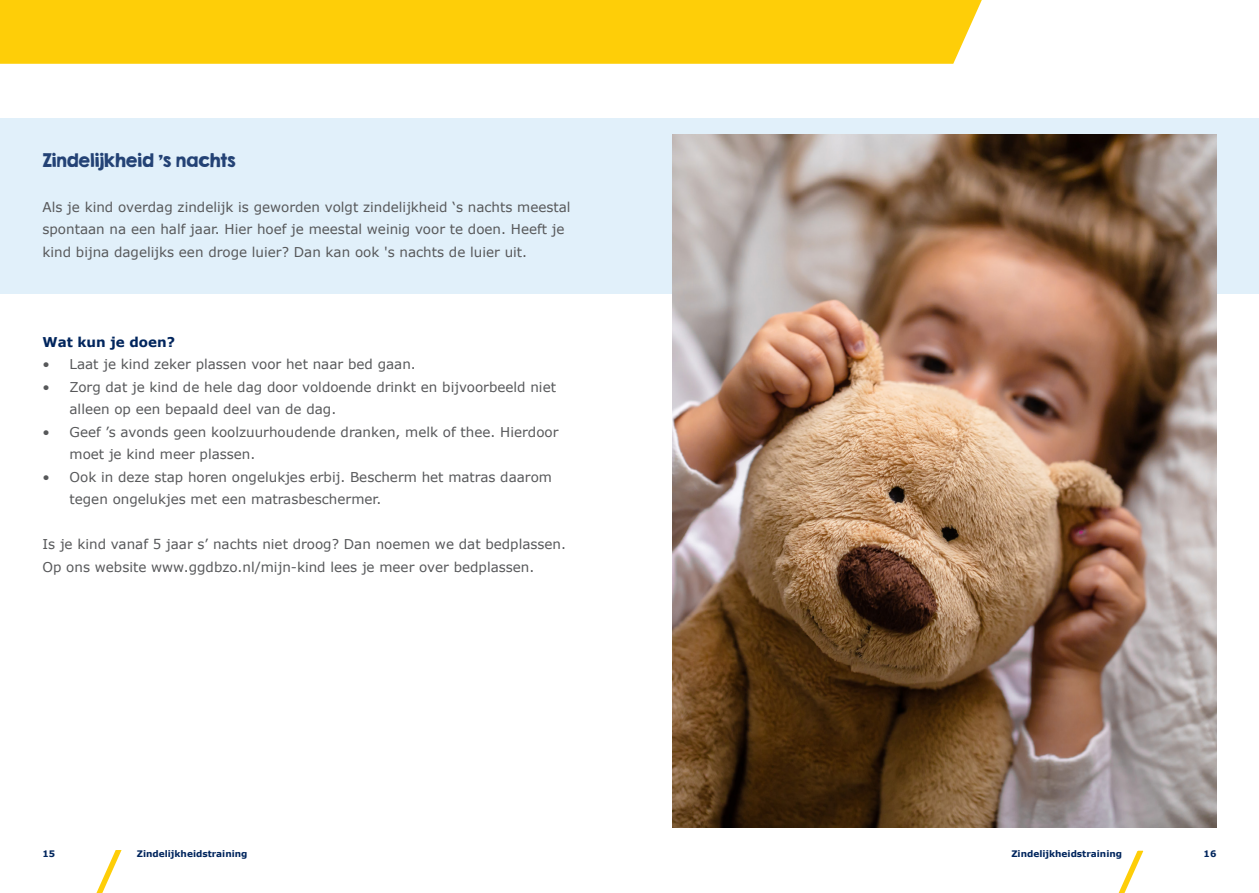
<style>
.page{position:relative;width:1259px;height:893px;background:#fff}
.page>*{position:absolute;margin:0;border:0;box-sizing:border-box;transform-origin:0 0}
.groter_kopje{font:16.5px "KG Second Chances Solid";color:#234275}
.body{font:13.5px/22.5px "Verdana";color:#57585a}
.kopje{font:700 13.5px "Verdana";color:#00255d}
.t1{font:700 9px "Verdana";color:#00255d}
</style>
<div class="page">
<div style="left:0;top:0;width:982px;height:64px;background:#fece08"></div>
<svg style="left:1118px;top:850px;width:26px;height:43px"></svg>
<svg style="left:96px;top:850px;width:26px;height:43px"></svg>
<div style="left:0;top:118px;width:1259px;height:175px;background:#e1f0fa"></div>
<img style="left:672px;top:135px;width:544px;height:692px">
<p class="groter_kopje" style="left:43px;top:149px;width:194px">Zindelijkheid ’s nachts</p>
<p class="body" style="left:43px;top:196px;width:529px">Als je kind overdag zindelijk is geworden volgt zindelijkheid ‘s nachts meestal spontaan na een half jaar. Hier hoef je meestal weinig voor te doen. Heeft je kind bijna dagelijks een droge luier? Dan kan ook 's nachts de luier uit.</p>
<p class="kopje" style="left:43px;top:333px;width:134px">Wat kun je doen?</p>
<p class="body" style="left:43px;top:353px;width:375px">• Laat je kind zeker plassen voor het naar bed gaan.</p>
<p class="body" style="left:70px;top:376px;width:488px;text-indent:-27px">• Zorg dat je kind de hele dag door voldoende drinkt en bijvoorbeeld niet alleen op een bepaald deel van de dag.</p>
<p class="body" style="left:70px;top:421px;width:490px;text-indent:-27px">• Geef ’s avonds geen koolzuurhoudende dranken, melk of thee. Hierdoor moet je kind meer plassen.</p>
<p class="body" style="left:70px;top:466px;width:484px;text-indent:-27px">• Ook in deze stap horen ongelukjes erbij. Bescherm het matras daarom tegen ongelukjes met een matrasbeschermer.</p>
<p class="body" style="left:43px;top:533px;width:525px">Is je kind vanaf 5 jaar s’ nachts niet droog? Dan noemen we dat bedplassen.<br>Op ons website www.ggdbzo.nl/mijn-kind lees je meer over bedplassen.</p>
<p class="t1" style="left:43px;top:848px;width:14px">15</p>
<p class="t1" style="left:137px;top:848px;width:112px">Zindelijkheidstraining</p>
<p class="t1" style="left:1011px;top:848px;width:112px">Zindelijkheidstraining</p>
<p class="t1" style="left:1203px;top:848px;width:14px">16</p>
</div>
